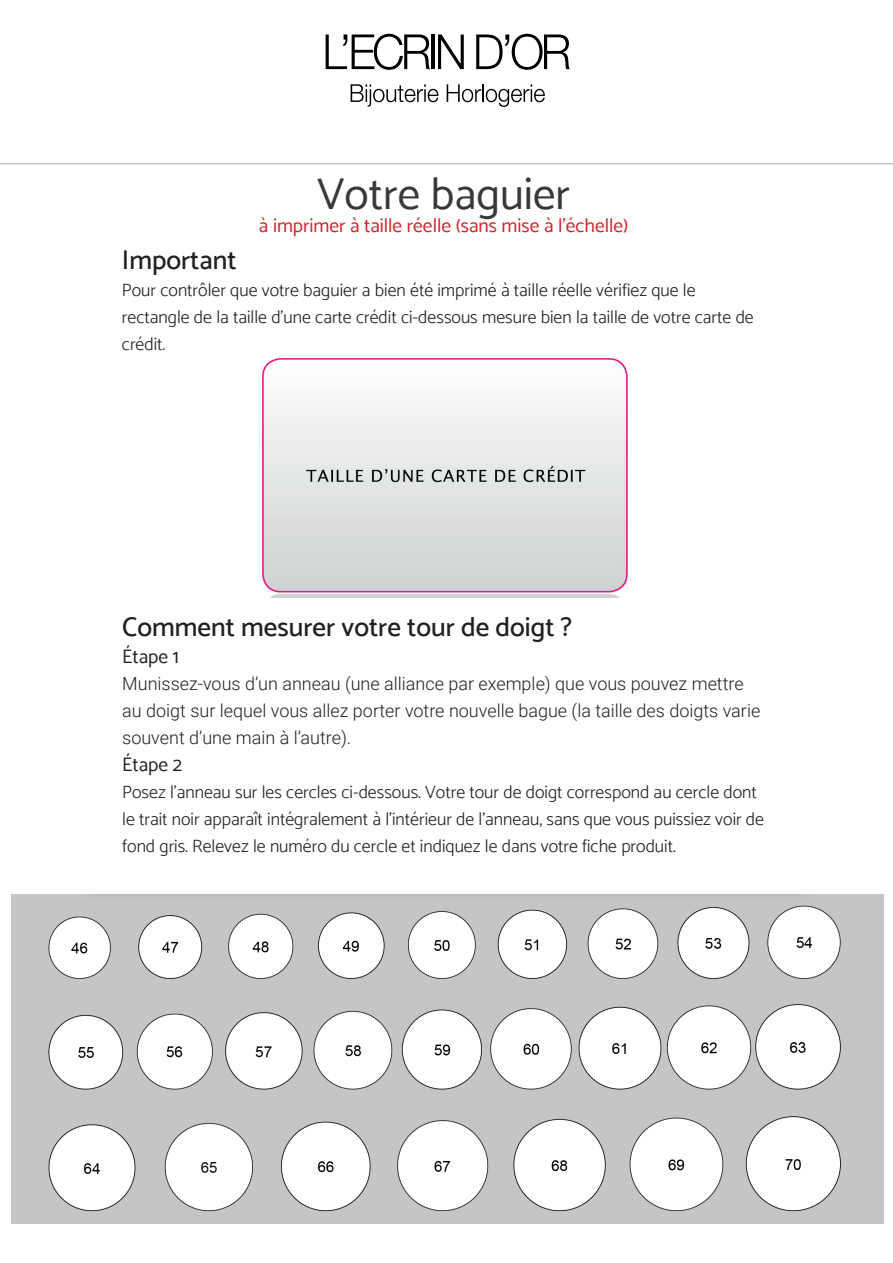
<style>
.page{position:relative;width:893px;height:1263px;background:#fff}
.page>*{position:absolute;margin:0;border:0;box-sizing:border-box;transform-origin:0 0}
.t1{font:45px "Catamaran";color:#383839}
.t2{font:500 27px "Catamaran";color:#231f20}
.t3{font:19.5px "Catamaran";color:#d1232a}
.t4{font:19.5px "Catamaran";color:#231f20}
.t5{font:300 18px/27px "Catamaran";color:#231f20}
.t6{font:300 18px/27px "Roboto";color:#231f20}
</style>
<div class="page">
<svg style="left:326px;top:34px;width:104px;height:36px"></svg>
<hr style="left:432px;top:35px;width:3px;height:34px;background:#000001">
<svg style="left:438px;top:35px;width:26px;height:34px"></svg>
<svg style="left:476px;top:34px;width:94px;height:36px"></svg>
<svg style="left:351px;top:84px;width:87px;height:23px"></svg>
<svg style="left:447px;top:84px;width:98px;height:23px"></svg>
<hr style="left:0;top:163px;width:893px;height:1px;background:#c4c5c4">
<img style="left:262px;top:358px;width:366px;height:240px">
<img style="left:12px;top:894px;width:871px;height:330px">
<h1 class="t1" style="left:317px;top:167px;width:254px">Votre baguier</h1>
<p class="t3" style="left:259px;top:214px;width:371px">à imprimer à taille réelle (sans mise à l’échelle)</p>
<h2 class="t2" style="left:122px;top:243px;width:116px">Important</h2>
<p class="t5" style="left:122px;top:276px;width:633px">Pour contrôler que votre baguier a bien été imprimé à taille réelle vérifiez que le rectangle de la taille d’une carte crédit ci-dessous mesure bien la taille de votre carte de crédit.</p>
<h2 class="t2" style="left:122px;top:611px;width:451px">Comment mesurer votre tour de doigt ?</h2>
<p class="t4" style="left:122px;top:645px;width:58px">Étape 1</p>
<p class="t6" style="left:122px;top:669px;width:640px">Munissez-vous d’un anneau (une alliance par exemple) que vous pouvez mettre au doigt sur lequel vous allez porter votre nouvelle bague (la taille des doigts varie souvent d’une main à l’autre).</p>
<p class="t4" style="left:122px;top:753px;width:61px">Étape 2</p>
<p class="t5" style="left:122px;top:778px;width:643px">Posez l’anneau sur les cercles ci-dessous. Votre tour de doigt correspond au cercle dont le trait noir apparaît intégralement à l’intérieur de l’anneau, sans que vous puissiez voir de fond gris. Relevez le numéro du cercle et indiquez le dans votre fiche produit.</p>
</div>
